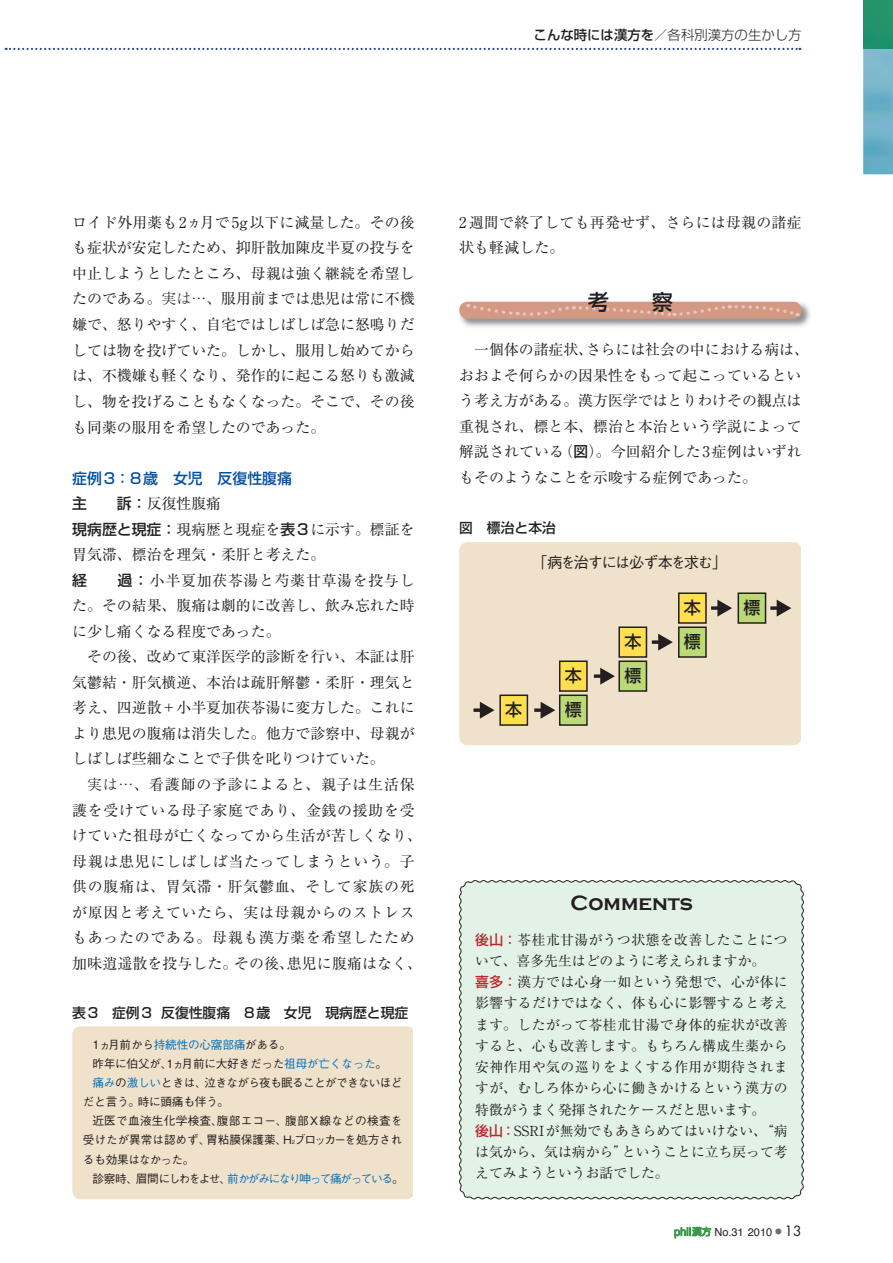
<style>
.page{position:relative;width:893px;height:1263px;background:#fff}
.page>*{position:absolute;margin:0;border:0;box-sizing:border-box;transform-origin:0 0}
.t1{font:700 21.3px "Copperplate Gothic";color:#231f20}
.t2{font:21.3px "Shin Go Pro Medium 90 pv RKSJ H";color:#231f20}
.t3{font:16.95px/34px "Shin Go Pro Medium 90 pv RKSJ H";color:#231f20}
.t4{font:15.15px "Gothic BBB Pro Medium 90 pv RKSJ H";letter-spacing:-.09em;color:#231f20}
.t5{font:14.85px/25.5px "Ryumin Pro Regular 90 pv RKSJ H";color:#231f20;text-align:justify}
.t6{font:14.85px/25.7px "Ryumin Pro Regular 90 pv RKSJ H";letter-spacing:.05em;color:#231f20;text-align:center}
.t7{font:14.85px/25.5px "Ryumin Pro Regular 90 pv RKSJ H";letter-spacing:.02em;color:#231f20}
.t8{font:14.85px/25.5px "Shin Go Pro Medium 90 pv RKSJ H";color:#034ea2}
.t9{font:13.8px/21.3px "Ryumin Pro Regular 90 pv RKSJ H";letter-spacing:.03em;color:#231f20}
.t10{font:13.8px "Shin Go Pro Medium 90 pv RKSJ H";color:#231f20}
.t11{font:13.35px "Shin Go Pro Light 90 pv RKSJ H";color:#231f20}
.t12{font:11.7px "Gothic BBB Pro Medium 90 pv RKSJ H";letter-spacing:-.02em;color:#231f20}
.t13{font:11.7px "Gothic BBB Pro Medium 90 pv RKSJ H";letter-spacing:-.12em;color:#0071bc}
.t14{font:11.7px "Gothic BBB Pro Medium 90 pv RKSJ H";letter-spacing:-.06em;color:#231f20}
.t15{font:11.7px "Gothic BBB Pro Medium 90 pv RKSJ H";letter-spacing:.025em;color:#231f20}
.t16{font:11.7px "Gothic BBB Pro Medium 90 pv RKSJ H";letter-spacing:-.05em;color:#231f20}
.t17{font:10.95px "Helvetica";color:#231f20}
.s1{font-family:"Shin Go Pro Medium 90 pv RKSJ H"}
.s2{font-family:"Ryumin Pro Light 90 pv RKSJ H"}
.s3{color:#231f20}
.s4{font-family:"Ryumin Pro Regular 90 pv RKSJ H";color:#231f20}
.s5{color:#0071bc}
.s6{font-size:5.25px}
.s7{font-family:"Shin Go Pro Medium 90 pv RKSJ H";color:#b8292f}
.s8{color:#3a9948}
.s9{font-family:"Shin Go Pro Regular 90 pv RKSJ H";font-size:9.6px;color:#3a9948}
.s10{font-family:"Futura";font-size:13.8px}
</style>
<div class="page">
<img style="left:863px;top:49px;width:30px;height:125px">
<div style="left:459px;top:880px;width:345px;height:320px;background:#e3f2e7"></div>
<img style="left:863px;top:0;width:30px;height:49px">
<img style="left:459px;top:301px;width:351px;height:26px">
<div style="left:459px;top:302px;width:342px;height:17px;background:#d49985;border-radius:9px"></div>
<svg style="left:468px;top:303px;width:330px;height:15px"></svg>
<svg style="left:6px;top:48px;width:794px;height:2px"></svg>
<div style="left:459px;top:542px;width:342px;height:203px;background:#f0e1ca;border-radius:9px"></div>
<svg style="left:770px;top:600px;width:21px;height:17px"></svg>
<svg style="left:711px;top:600px;width:21px;height:17px"></svg>
<svg style="left:652px;top:634px;width:21px;height:17px"></svg>
<svg style="left:594px;top:668px;width:21px;height:17px"></svg>
<svg style="left:534px;top:702px;width:21px;height:17px"></svg>
<svg style="left:473px;top:702px;width:21px;height:17px"></svg>
<div style="left:619px;top:627px;width:27px;height:30px;background:#ffdf4f"></div>
<div style="left:618px;top:626px;width:29px;height:32px;border:2px solid #231f20"></div>
<div style="left:619px;top:661px;width:27px;height:30px;background:#bbd975"></div>
<div style="left:618px;top:660px;width:29px;height:32px;border:2px solid #231f20"></div>
<div style="left:560px;top:661px;width:27px;height:30px;background:#ffdf4f"></div>
<div style="left:559px;top:660px;width:29px;height:32px;border:2px solid #231f20"></div>
<div style="left:500px;top:695px;width:27px;height:30px;background:#ffdf4f"></div>
<div style="left:499px;top:694px;width:29px;height:32px;border:2px solid #231f20"></div>
<div style="left:560px;top:695px;width:27px;height:30px;background:#bbd975"></div>
<div style="left:559px;top:694px;width:29px;height:32px;border:2px solid #231f20"></div>
<div style="left:679px;top:593px;width:27px;height:30px;background:#ffdf4f"></div>
<div style="left:678px;top:592px;width:29px;height:32px;border:2px solid #231f20"></div>
<div style="left:679px;top:627px;width:27px;height:30px;background:#bbd975"></div>
<div style="left:678px;top:626px;width:29px;height:32px;border:2px solid #231f20"></div>
<div style="left:738px;top:593px;width:27px;height:30px;background:#bbd975"></div>
<div style="left:738px;top:592px;width:28px;height:32px;border:2px solid #231f20"></div>
<div style="left:72px;top:1026px;width:341px;height:173px;background:#f0e1ca;border-radius:9px"></div>
<p class="t11" style="left:534px;top:30px;width:269px"><span class="s1">こんな時には漢方を</span>／各科別漢方の生かし方</p>
<p class="t5" style="left:72px;top:211px;width:344px">ロイド外用薬も2ヵ月で5g以下に減量した。その後も症状が安定したため、抑肝散加陳皮半夏の投与を中止しようとしたところ、母親は強く継続を希望したのである。<span class="s2">実は…、</span>服用前までは患児は常に不機嫌で、怒りやすく、自宅ではしばしば急に怒鳴りだしては物を投げていた。しかし、服用し始めてからは、不機嫌も軽くなり、発作的に起こる怒りも激減し、物を投げることもなくなった。そこで、その後も同薬の服用を希望したのであった。</p>
<p class="t8" style="left:72px;top:467px;width:221px">症例3：8歳　女児　反復性腹痛<span class="s3">主　　訴：</span><span class="s4">反復性腹痛</span></p>
<p class="t5" style="left:72px;top:518px;width:344px;text-align:left"><span class="s1">現病歴と現症：</span>現病歴と現症を<span class="s1">表3</span>に示す。標証を胃気滞、標治を理気・柔肝と考えた。<br><span class="s1">経　　過：</span>小半夏加茯苓湯と芍薬甘草湯を投与した。その結果、腹痛は劇的に改善し、飲み忘れた時に少し痛くなる程度であった。</p>
<p class="t5" style="left:72px;top:646px;width:344px;text-indent:15px">その後、改めて東洋医学的診断を行い、本証は肝気鬱結・肝気横逆、本治は疏肝解鬱・柔肝・理気と考え、四逆散＋小半夏加茯苓湯に変方した。これにより患児の腹痛は消失した。他方で診察中、母親がしばしば些細なことで子供を叱りつけていた。</p>
<p class="t6" style="left:72px;top:773px;width:351px"><span class="s2">実は…、</span>看護師の予診によると、親子は生活保<br>護を受けている母子家庭であり、金銭の援助を受けていた祖母が亡くなってから生活が苦しくなり、母親は患児にしばしば当たってしまうという。子供の腹痛は、胃気滞・肝気鬱血、そして家族の死が原因と考えていたら、実は母親からのストレスもあったのである。母親も漢方薬を希望したため加味逍遥散を投与した。その後、患児に腹痛はなく、</p>
<p class="t10" style="left:72px;top:1007px;width:338px">表3　症例3 反復性腹痛　8歳　女児　現病歴と現症</p>
<p class="t12" style="left:92px;top:1040px;width:200px">1ヵ月前から<span class="s5">持続性の心窩部痛</span>がある。</p>
<p class="t12" style="left:92px;top:1059px;width:296px">昨年に伯父が、1ヵ月前に大好きだった<span class="s5">祖母が亡くなった</span>。</p>
<p class="t14" style="left:92px;top:1078px;width:312px"><span class="s5">痛み</span>の<span class="s5">激しい</span>ときは、泣きながら夜も眠ることができないほど</p>
<p class="t12" style="left:83px;top:1097px;width:148px">だと言う。時に頭痛も伴う。</p>
<p class="t15" style="left:92px;top:1116px;width:312px">近医で血液生化学検査、腹部エコー、腹部X線などの検査を</p>
<p class="t12" style="left:83px;top:1136px;width:321px">受けたが異常は認めず、胃粘膜保護薬、H<span class="s6">2</span>ブロッカーを処方され</p>
<p class="t16" style="left:83px;top:1155px;width:113px">るも効果はなかった。</p>
<p class="t13" style="left:92px;top:1174px;width:313px"><span class="s3">診察時、眉間にしわをよせ、</span>前かがみになり呻って痛がっている<span class="s3">。</span></p>
<p class="t7" style="left:459px;top:211px;width:344px">2週間で終了しても再発せず、さらには母親の諸症状も軽減した。</p>
<h1 class="t2" style="left:588px;top:294px;width:87px">考　　察</h1>
<p class="t5" style="left:459px;top:339px;width:351px;text-align:left;text-indent:15px">一個体の諸症状、さらには社会の中における病は、おおよそ何らかの因果性をもって起こっているという考え方がある。漢方医学ではとりわけその観点は重視され、標と本、標治と本治という学説によって解説されている（<span class="s1">図</span>）。今回紹介した3症例はいずれもそのようなことを示唆する症例であった。</p>
<p class="t10" style="left:459px;top:523px;width:98px">図　標治と本治</p>
<p class="t4" style="left:532px;top:557px;width:197px">「病を治すには必ず本を求む」</p>
<p class="t3" style="left:624px;top:627px;width:19px">本</p>
<p class="t3" style="left:565px;top:661px;width:19px">本</p>
<p class="t3" style="left:624px;top:661px;width:19px">標</p>
<p class="t3" style="left:505px;top:695px;width:19px">本</p>
<p class="t3" style="left:565px;top:695px;width:19px">標</p>
<p class="t3" style="left:684px;top:593px;width:19px">本標</p>
<p class="t3" style="left:743px;top:593px;width:19px">標</p>
<h1 class="t1" style="left:571px;top:891px;width:124px">Comments</h1>
<p class="t9" style="left:475px;top:930px;width:314px"><span class="s7">後山：</span>苓桂朮甘湯がうつ状態を改善したことについて、喜多先生はどのように考えられますか。<br><span class="s7">喜多：</span>漢方では心身一如という発想で、心が体に影響するだけではなく、体も心に影響すると考えます。したがって苓桂朮甘湯で身体的症状が改善すると、心も改善します。もちろん構成生薬から安神作用や気の巡りをよくする作用が期待されますが、むしろ体から心に働きかけるという漢方の特徴がうまく発揮されたケースだと思います。<br><span class="s7">後山：</span>SSRIが無効でもあきらめてはいけない、“病は気から、気は病から”ということに立ち戻って考えてみようというお話でした。</p>
<p class="t17" style="left:674px;top:1227px;width:129px"><span class="s8">phil</span><span class="s9">漢方</span> No.31 2010 <sup>●</sup> <span class="s10">13</span></p>
</div>
